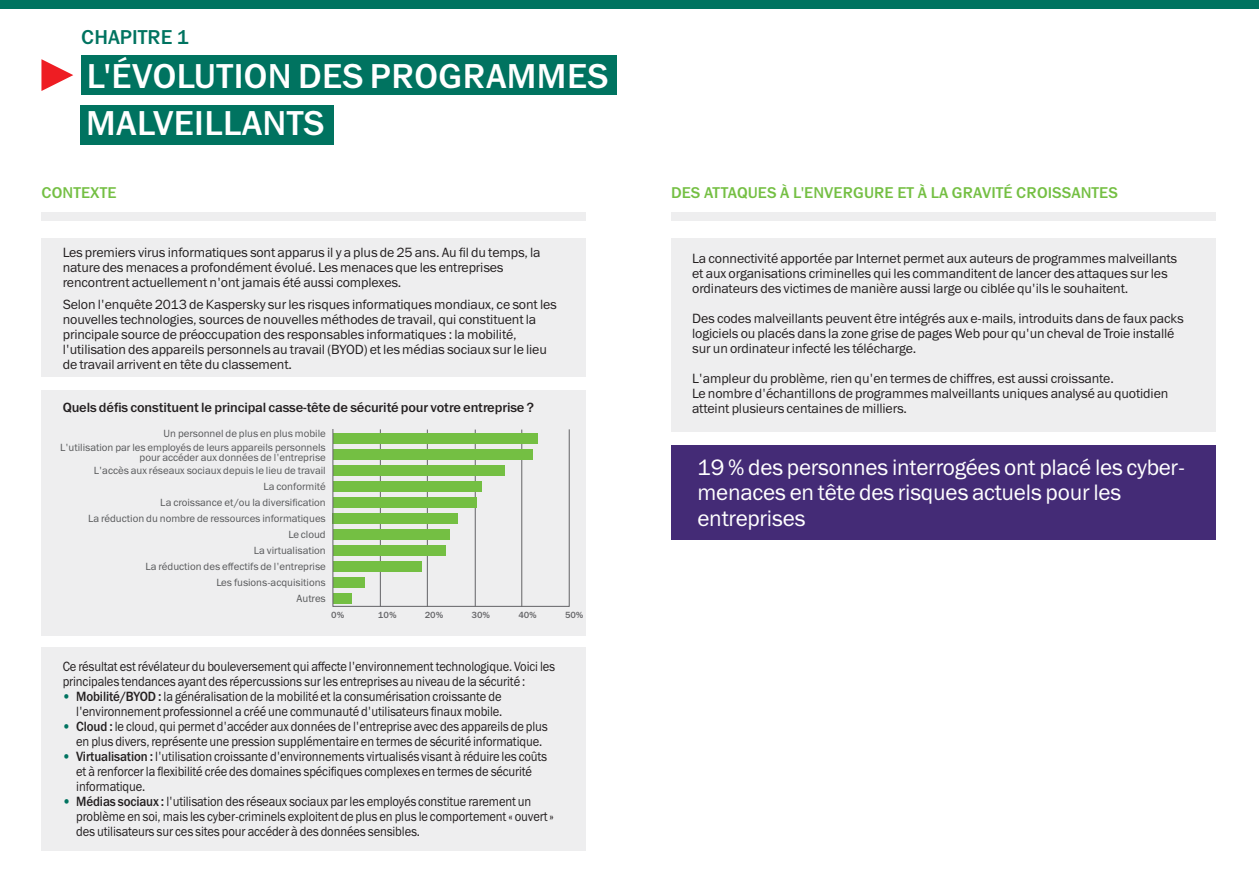
<style>
.page{position:relative;width:1259px;height:893px;background:#fff}
.page>*{position:absolute;margin:0;border:0;box-sizing:border-box;transform-origin:0 0}
.t1{font:500 34.8px "Lab Gothic";letter-spacing:.01em;color:#fff}
.t2{font:22.5px/25.5px "Lab Gothic";letter-spacing:-.01em;color:#fff}
.t3{font:500 20.25px "Lab Gothic";color:#007360}
.t4{font:500 15.75px "Lab Gothic";letter-spacing:.005em;color:#74bf43}
.t5{font:13.5px/15px "Lab Gothic";letter-spacing:-.01em;color:#231f20}
.t6{font:13.5px/15px "Lab Gothic";letter-spacing:-.01em;color:#231f20;scale:.9 1}
.t7{font:500 13.5px "Lab Gothic";letter-spacing:-.01em;color:#231f20}
.t8{font:10.5px/16px "Lab Gothic";color:#57585a;text-align:right}
.t9{font:500 9px "Lab Gothic";letter-spacing:-.01em;color:#636366}
.s1{color:#007360}
.s2{font-weight:500}
.s3{font-weight:500;color:#007360}
</style>
<div class="page">
<div style="left:0;top:0;width:629px;height:9px;background:#007360"></div>
<div style="left:629px;top:0;width:630px;height:9px;background:#007360"></div>
<div style="left:41px;top:391px;width:545px;height:245px;background:#eeeeef"></div>
<div style="left:41px;top:647px;width:545px;height:203px;background:#eeeeef"></div>
<div style="left:81px;top:55px;width:536px;height:40px;background:#007360"></div>
<svg style="left:41px;top:59px;width:32px;height:32px"></svg>
<div style="left:41px;top:238px;width:545px;height:139px;background:#eeeeef"></div>
<div style="left:671px;top:238px;width:544px;height:193px;background:#eeeeef"></div>
<div style="left:671px;top:445px;width:544px;height:95px;background:#442b76"></div>
<div style="left:41px;top:213px;width:545px;height:8px;background:#eeeeef"></div>
<div style="left:671px;top:213px;width:544px;height:8px;background:#eeeeef"></div>
<hr style="left:380px;top:429px;width:1px;height:177px;background:#636366">
<hr style="left:427px;top:430px;width:1px;height:176px;background:#636366">
<hr style="left:475px;top:430px;width:1px;height:176px;background:#636366">
<hr style="left:521px;top:430px;width:1px;height:177px;background:#636366">
<div style="left:333px;top:433px;width:205px;height:11px;background:#74bf43"></div>
<div style="left:333px;top:449px;width:199px;height:11px;background:#74bf43"></div>
<div style="left:333px;top:465px;width:172px;height:10px;background:#74bf43"></div>
<div style="left:333px;top:481px;width:148px;height:10px;background:#74bf43"></div>
<div style="left:333px;top:497px;width:143px;height:10px;background:#74bf43"></div>
<div style="left:333px;top:514px;width:125px;height:10px;background:#74bf43"></div>
<div style="left:333px;top:529px;width:116px;height:11px;background:#74bf43"></div>
<div style="left:333px;top:545px;width:112px;height:10px;background:#74bf43"></div>
<div style="left:333px;top:561px;width:89px;height:10px;background:#74bf43"></div>
<div style="left:333px;top:577px;width:32px;height:11px;background:#74bf43"></div>
<div style="left:333px;top:594px;width:18px;height:10px;background:#74bf43"></div>
<div style="left:332px;top:429px;width:237px;height:178px;border:1px solid #636366"></div>
<div style="left:81px;top:105px;width:253px;height:39px;background:#007360"></div>
<h3 class="t3" style="left:81px;top:24px;width:110px">CHAPITRE 1</h3>
<h1 class="t1" style="left:87px;top:55px;width:87px">L'évolut</h1>
<h1 class="t1" style="left:234px;top:55px;width:86px">ion des</h1>
<h1 class="t1" style="left:370px;top:55px;width:25px">programmes</h1>
<h1 class="t1" style="left:86px;top:102px;width:23px">mal</h1>
<h1 class="t1" style="left:153px;top:102px;width:72px">veillants</h1>
<p class="t4" style="left:42px;top:183px;width:11px">Conte</p>
<p class="t4" style="left:90px;top:183px;width:19px">xte</p>
<p class="t4" style="left:671px;top:183px;width:44px">Des attaques</p>
<p class="t4" style="left:780px;top:183px;width:65px">àl'envergure</p>
<p class="t4" style="left:897px;top:183px;width:66px">etàlagra</p>
<p class="t4" style="left:982px;top:183px;width:81px">vité croissantes</p>
<p class="t5" style="left:63px;top:244px;width:479px">Les premiers virus informatiques sont apparus il y a plus de 25 ans. Au fil du temps, la nature des menaces a profondément évolué. Les menaces que les entreprises rencontrent actuellement n'ont jamais été aussi complexes.</p>
<p class="t5" style="left:63px;top:297px;width:495px">Selon l'enquête 2013 de Kaspersky sur les risques informatiques mondiaux, ce sont les nouvelles technologies, sources de nouvelles méthodes de travail, qui constituent la principale source de préoccupation des responsables informatiques : la mobilité, l'utilisation des appareils personnels au travail (BYOD) et les médias sociaux sur le lieu de travail arrivent en tête du classement.</p>
<p class="t7" style="left:63px;top:399px;width:473px">Quels défis constituent le principal casse-tête de sécurité pour votre entreprise ?</p>
<p class="t8" style="left:60px;top:427px;width:267px;line-height:13.5px">Un personnel de plus en plus mobile<br>L'utilisation par les employés de leurs appareils personnels</p>
<p class="t8" style="left:94px;top:451px;width:233px;line-height:13px">pour accéder aux données de l'entreprise<br>L'accès aux réseaux sociaux depuis le lieu de travail</p>
<p class="t8" style="left:88px;top:478px;width:239px">La conformité<br>La croissance et/ou la diversification<br>La réduction du nombre de ressources informatiques<br>Le cloud<br>La virtualisation<br>La réduction des effectifs de l'entreprise<br>Les fusions-acquisitions<br>Autres</p>
<p class="t9" style="left:331px;top:609px;width:15px">0%</p>
<p class="t9" style="left:378px;top:609px;width:20px">10%</p>
<p class="t9" style="left:425px;top:609px;width:20px">20%</p>
<p class="t9" style="left:471px;top:609px;width:20px">30%</p>
<p class="t9" style="left:518px;top:609px;width:20px">40%</p>
<p class="t9" style="left:565px;top:609px;width:20px">50%</p>
<p class="t6" style="left:63px;top:659px;width:549px">Ce résultat est révélateur du bouleversement qui affecte l'environnement technologique. Voici les principales tendances ayant des répercussions sur les entreprises au niveau de la sécurité :</p>
<p class="t6" style="left:63px;top:689px;width:490px;text-align:right"><span class="s1">•</span> <span class="s2">Mobilité/BYOD :</span> la généralisation de la mobilité et la consumérisation croissante de l'environnement professionnel a créé une communauté d'utilisateurs finaux mobile.</p>
<p class="t6" style="left:63px;top:719px;width:540px;text-align:center"><span class="s1">•</span> <span class="s2">Cloud :</span> le cloud, qui permet d'accéder aux données de l'entreprise avec des appareils de plus en plus divers, représente une pression supplémentaire en termes de sécurité informatique.</p>
<p class="t6" style="left:76px;top:749px;width:525px;text-indent:-13px"><span class="s1">•</span> <span class="s2">Virtualisation :</span> l'utilisation croissante d'environnements virtualisés visant à réduire les coûts et à renforcer la flexibilité crée des domaines spécifiques complexes en termes de sécurité informatique.</p>
<p class="t6" style="left:76px;top:794px;width:532px;text-indent:-13px"><span class="s3">•</span> <span class="s2">Médias sociaux :</span> l'utilisation des réseaux sociaux par les employés constitue rarement un problème en soi, mais les cyber-criminels exploitent de plus en plus le comportement « ouvert » des utilisateurs sur ces sites pour accéder à des données sensibles.</p>
<p class="t5" style="left:692px;top:251px;width:486px">La connectivité apportée par Internet permet aux auteurs de programmes malveillants et aux organisations criminelles qui les commanditent de lancer des attaques sur les ordinateurs des victimes de manière aussi large ou ciblée qu'ils le souhaitent.</p>
<p class="t5" style="left:692px;top:311px;width:493px">Des codes malveillants peuvent être intégrés aux e-mails, introduits dans de faux packs logiciels ou placés dans la zone grise de pages Web pour qu'un cheval de Troie installé sur un ordinateur infecté les télécharge.</p>
<p class="t5" style="left:692px;top:371px;width:477px">L'ampleur du problème, rien qu'en termes de chiffres, est aussi croissante.<br>Le nombre d'échantillons de programmes malveillants uniques analysé au quotidien atteint plusieurs centaines de milliers.</p>
<h2 class="t2" style="left:697px;top:454px;width:489px">19 % des personnes interrogées ont placé les cyber&shy;menaces en tête des risques actuels pour les entreprises</h2>
</div>
